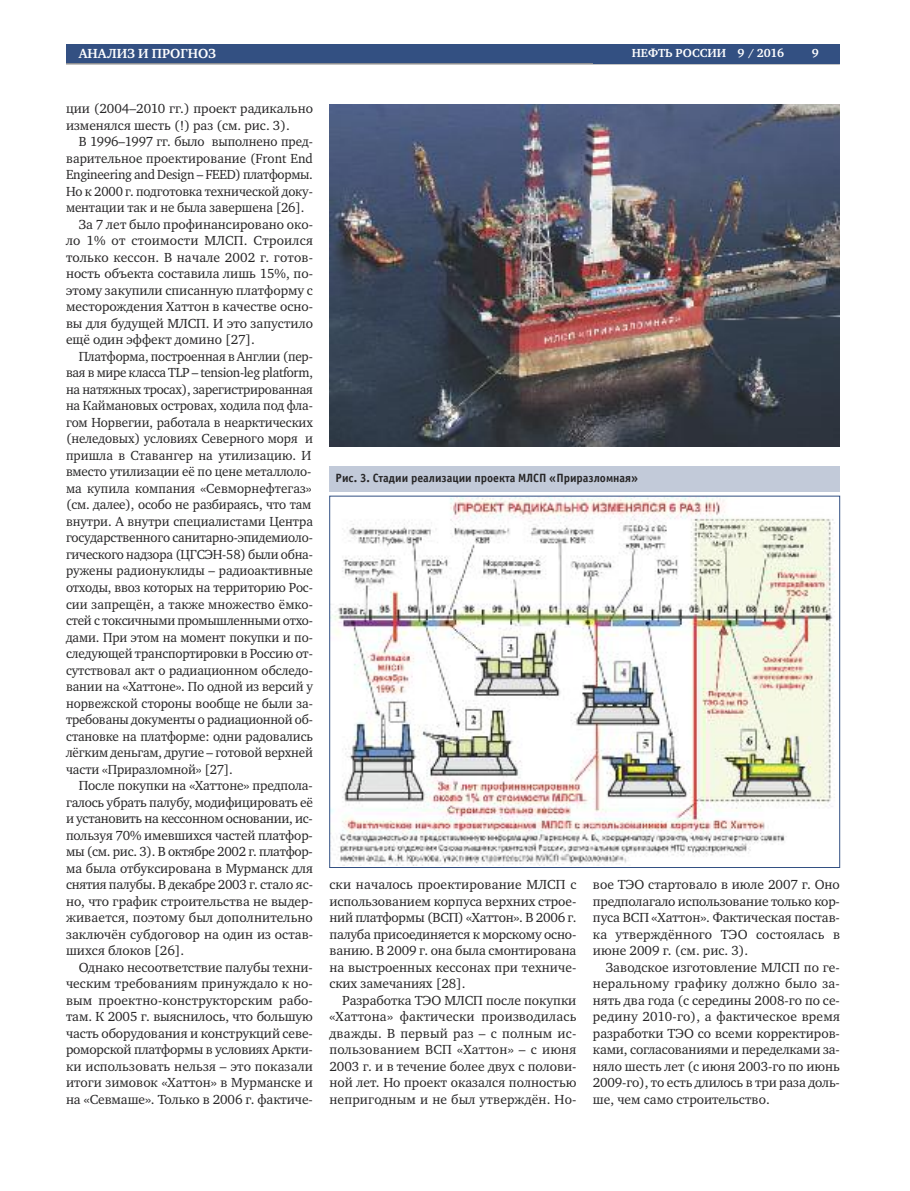
<style>
.page{position:relative;width:910px;height:1191px;background:#fff}
.page>*{position:absolute;margin:0;border:0;box-sizing:border-box;transform-origin:0 0}
.t1{font:13.5px/16.5px "Charter C";letter-spacing:-.005em;color:#272627;text-align:justify}
.t2{font:13.5px "Charter C";letter-spacing:-.025em;color:#272627}
.t3{font:13.5px "Charter C";letter-spacing:.015em;color:#272627}
.t4{font:700 13.5px "Charter C";color:#fff}
.t5{font:700 12px "Officina Sans C";color:#272627}
.t6{font:700 12px "Charter C";color:#fff}
</style>
<div class="page">
<div style="left:66px;top:45px;width:546px;height:19px;background:#335082"></div>
<hr style="left:66px;top:63px;width:774px;height:2px;background:#939393">
<div style="left:593px;top:45px;width:247px;height:19px;background:#335082"></div>
<img style="left:329px;top:104px;width:511px;height:343px">
<img style="left:331px;top:498px;width:504px;height:367px">
<div style="left:329px;top:466px;width:511px;height:26px;background:#c2cad9"></div>
<p class="t4" style="left:79px;top:46px;width:139px">АНАЛИЗ И ПРОГНОЗ</p>
<p class="t6" style="left:632px;top:47px;width:154px">НЕФТЬ РОССИИ 9 / 2016</p>
<p class="t6" style="left:812px;top:47px;width:8px">9</p>
<p class="t1" style="left:66px;top:101px;width:248px">ции (2004–2010 гг.) проект радикально изменялся шесть (!) раз (см. рис. 3).</p>
<p class="t1" style="left:79px;top:134px;width:236px">В 1996–1997 гг. было выполнено пред-</p>
<p class="t1" style="left:66px;top:150px;width:248px">варительное проектирование (Front End</p>
<p class="t2" style="left:66px;top:167px;width:248px">Engineering and Design – FEED) платформы.</p>
<p class="t1" style="left:66px;top:183px;width:248px">Но к 2000 г. подготовка технической доку-</p>
<p class="t1" style="left:66px;top:200px;width:240px">ментации так и не была завершена [26].</p>
<p class="t1" style="left:79px;top:216px;width:236px">За 7 лет было профинансировано око-</p>
<p class="t3" style="left:66px;top:233px;width:248px">ло 1% от стоимости МЛСП. Строился</p>
<p class="t3" style="left:66px;top:250px;width:248px">только кессон. В начале 2002 г. готов-</p>
<p class="t1" style="left:66px;top:266px;width:248px">ность объекта составила лишь 15%, по-</p>
<p class="t1" style="left:66px;top:282px;width:248px">этому закупили списанную платформу с</p>
<p class="t1" style="left:66px;top:299px;width:248px">месторождения Хаттон в качестве осно-</p>
<p class="t1" style="left:66px;top:315px;width:248px">вы для будущей МЛСП. И это запустило</p>
<p class="t1" style="left:66px;top:332px;width:191px">ещё один эффект домино [27].</p>
<p class="t1" style="left:79px;top:348px;width:236px">Платформа, построенная в Англии (пер-</p>
<p class="t2" style="left:66px;top:365px;width:248px">вая в мире класса TLP – tension-leg platform,</p>
<p class="t1" style="left:66px;top:381px;width:248px">на натяжных тросах), зарегистрированная</p>
<p class="t1" style="left:66px;top:398px;width:248px">на Каймановых островах, ходила под фла-</p>
<p class="t1" style="left:66px;top:414px;width:248px">гом Норвегии, работала в неарктических</p>
<p class="t1" style="left:66px;top:431px;width:248px">(неледовых) условиях Северного моря и</p>
<p class="t1" style="left:66px;top:447px;width:247px">пришла в Ставангер на утилизацию. И</p>
<p class="t1" style="left:66px;top:464px;width:247px">вместо утилизации её по цене металлоло-</p>
<p class="t1" style="left:66px;top:480px;width:247px">ма купила компания «Севморнефтегаз»</p>
<p class="t1" style="left:66px;top:497px;width:247px">(см. далее), особо не разбираясь, что там</p>
<p class="t1" style="left:66px;top:513px;width:248px">внутри. А внутри специалистами Центра</p>
<p class="t1" style="left:66px;top:530px;width:248px">государственного санитарно-эпидемиоло-</p>
<p class="t1" style="left:66px;top:546px;width:248px">гического надзора (ЦГСЭН-58) были обна-</p>
<p class="t1" style="left:66px;top:563px;width:248px">ружены радионуклиды – радиоактивные</p>
<p class="t1" style="left:66px;top:579px;width:248px">отходы, ввоз которых на территорию Рос-</p>
<p class="t1" style="left:66px;top:596px;width:248px">сии запрещён, а также множество ёмко-</p>
<p class="t1" style="left:66px;top:612px;width:248px">стей с токсичными промышленными отхо-</p>
<p class="t1" style="left:66px;top:629px;width:248px">дами. При этом на момент покупки и по-</p>
<p class="t1" style="left:66px;top:645px;width:248px">следующей транспортировки в Россию от-</p>
<p class="t1" style="left:66px;top:662px;width:248px">сутствовал акт о радиационном обследо-</p>
<p class="t1" style="left:66px;top:678px;width:248px">вании на «Хаттоне». По одной из версий у</p>
<p class="t1" style="left:66px;top:695px;width:248px">норвежской стороны вообще не были за-</p>
<p class="t1" style="left:66px;top:711px;width:248px">требованы документы о радиационной об-</p>
<p class="t1" style="left:66px;top:728px;width:248px">становке на платформе: одни радовались</p>
<p class="t1" style="left:66px;top:744px;width:248px">лёгким деньгам, другие – готовой верхней</p>
<p class="t1" style="left:66px;top:761px;width:168px">части «Приразломной» [27].</p>
<p class="t1" style="left:79px;top:777px;width:236px">После покупки на «Хаттоне» предпола-</p>
<p class="t1" style="left:66px;top:794px;width:248px">галось убрать палубу, модифицировать её</p>
<p class="t2" style="left:66px;top:811px;width:248px">и установить на кессонном основании, ис-</p>
<p class="t1" style="left:66px;top:827px;width:248px">пользуя 70% имевшихся частей платфор-</p>
<p class="t1" style="left:66px;top:843px;width:248px">мы (см. рис. 3). В октябре 2002 г. платфор-</p>
<p class="t1" style="left:66px;top:860px;width:248px">ма была отбуксирована в Мурманск для</p>
<p class="t1" style="left:66px;top:876px;width:248px">снятия палубы. В декабре 2003 г. стало яс-</p>
<p class="t1" style="left:66px;top:893px;width:248px">но, что график строительства не выдер-</p>
<p class="t1" style="left:66px;top:909px;width:248px">живается, поэтому был дополнительно</p>
<p class="t1" style="left:66px;top:926px;width:248px">заключён субдоговор на один из остав-</p>
<p class="t1" style="left:66px;top:942px;width:120px">шихся блоков [26].</p>
<p class="t1" style="left:79px;top:959px;width:236px">Однако несоответствие палубы техни-</p>
<p class="t1" style="left:66px;top:975px;width:248px">ческим требованиям принуждало к но-</p>
<p class="t1" style="left:66px;top:992px;width:248px">вым проектно-конструкторским рабо-</p>
<p class="t1" style="left:66px;top:1008px;width:248px">там. К 2005 г. выяснилось, что большую</p>
<p class="t1" style="left:66px;top:1025px;width:248px">часть оборудования и конструкций севе-</p>
<p class="t1" style="left:66px;top:1041px;width:248px">роморской платформы в условиях Аркти-</p>
<p class="t1" style="left:66px;top:1058px;width:248px">ки использовать нельзя – это показали</p>
<p class="t1" style="left:66px;top:1074px;width:248px">итоги зимовок «Хаттон» в Мурманске и</p>
<p class="t1" style="left:66px;top:1091px;width:248px">на «Севмаше». Только в 2006 г. фактиче-</p>
<p class="t5" style="left:335px;top:471px;width:304px">Рис. 3. Стадии реализации проекта МЛСП «Приразломная»</p>
<p class="t1" style="left:329px;top:876px;width:248px">ски началось проектирование МЛСП с использованием корпуса верхних строе&shy;ний платформы (ВСП) «Хаттон». В 2006 г. палуба присоединяется к морскому осно&shy;ванию. В 2009 г. она была смонтирована на выстроенных кессонах при техниче&shy;ских замечаниях [28].</p>
<p class="t1" style="left:329px;top:992px;width:248px;text-indent:13px">Разработка ТЭО МЛСП после покупки «Хаттона» фактически производилась дважды. В первый раз – с полным ис&shy;пользованием ВСП «Хаттон» – с июня 2003 г. и в течение более двух с полови&shy;ной лет. Но проект оказался полностью непригодным и не был утверждён. Но-</p>
<p class="t1" style="left:593px;top:876px;width:248px">вое ТЭО стартовало в июле 2007 г. Оно предполагало использование только кор&shy;пуса ВСП «Хаттон». Фактическая постав&shy;ка утверждённого ТЭО состоялась в июне 2009 г. (см. рис. 3).</p>
<p class="t1" style="left:593px;top:959px;width:248px;text-indent:13px">Заводское изготовление МЛСП по ге&shy;неральному графику должно было за&shy;нять два года (с середины 2008-го по се&shy;редину 2010-го), а фактическое время разработки ТЭО со всеми корректиров&shy;ками, согласованиями и переделками за&shy;няло шесть лет (с июня 2003-го по июнь 2009-го), то есть длилось в три раза доль&shy;ше, чем само строительство.</p>
</div>
